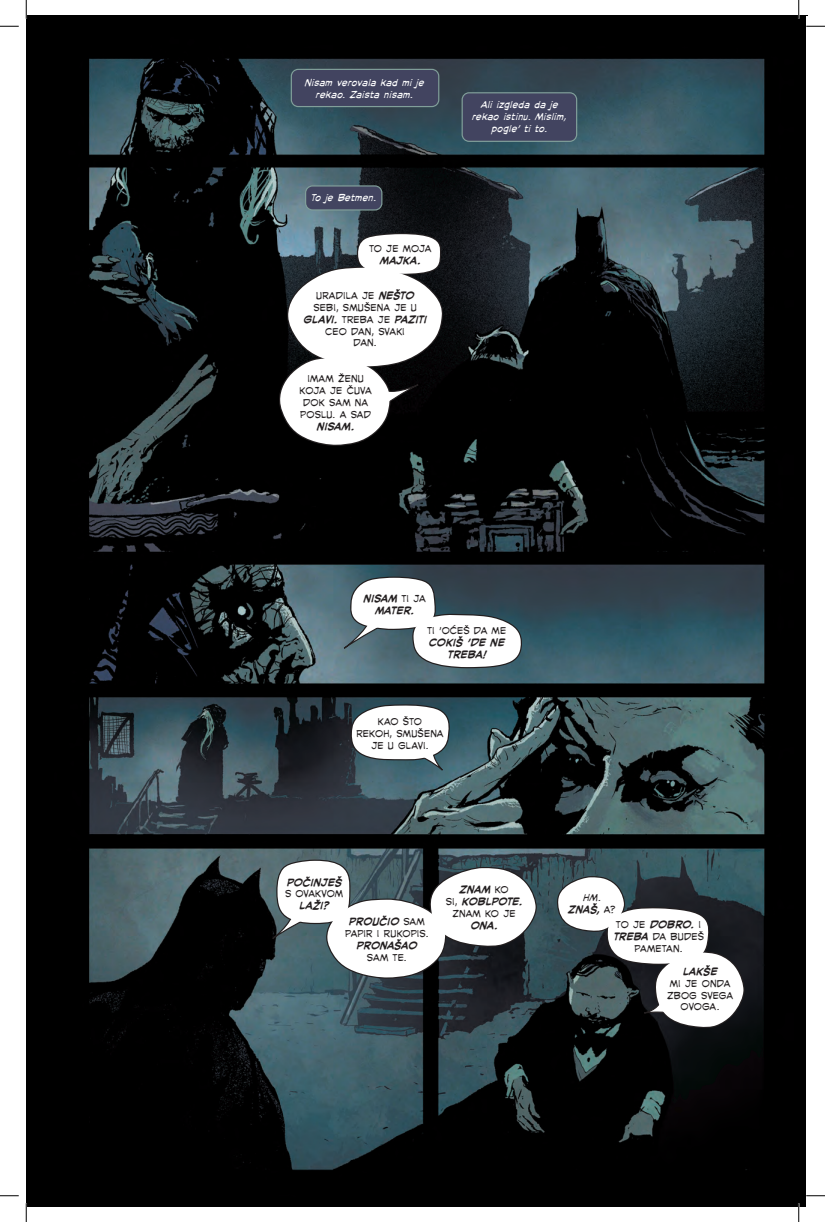
<style>
.page{position:relative;width:825px;height:1222px;background:#fff}
.page>*{position:absolute;margin:0;border:0;box-sizing:border-box;transform-origin:0 0}
.t1{font:13.75px/11.9px "DT Silver Age LCB Bv 3";letter-spacing:.005em;color:#231f20;text-align:center}
.t2{font:700 13.75px/11.9px "DT Silver Age LCB Bv 3";letter-spacing:.005em;color:#231f20;text-align:center}
.t3{font:italic 13.75px/11.9px "DT Silver Age LCB Bv 3";color:#fff;text-align:center}
.s1{font-weight:700}
.s2{font-weight:400}
.s3{font-weight:400;font-style:italic}
</style>
<div class="page">
<img style="left:26px;top:16px;width:1px;height:1190px">
<img style="left:27px;top:16px;width:779px;height:1190px">
<svg style="left:291px;top:69px;width:148px;height:38px;background:#454963"></svg>
<svg style="left:462px;top:92px;width:115px;height:50px;background:#454963"></svg>
<svg style="left:305px;top:185px;width:77px;height:26px;background:#484e66"></svg>
<svg style="left:350px;top:704px;width:101px;height:66px"></svg>
<svg style="left:344px;top:576px;width:178px;height:92px"></svg>
<svg style="left:279px;top:233px;width:165px;height:213px"></svg>
<svg style="left:556px;top:876px;width:189px;height:152px"></svg>
<svg style="left:272px;top:859px;width:265px;height:120px"></svg>
<svg style="left:0;top:25px;width:19px;height:2px"></svg>
<svg style="left:806px;top:25px;width:19px;height:2px"></svg>
<svg style="left:0;top:1195px;width:19px;height:1px"></svg>
<svg style="left:806px;top:1195px;width:19px;height:1px"></svg>
<svg style="left:25px;top:0;width:2px;height:19px"></svg>
<svg style="left:25px;top:1203px;width:2px;height:19px"></svg>
<svg style="left:798px;top:0;width:1px;height:19px"></svg>
<svg style="left:798px;top:1203px;width:1px;height:19px"></svg>
<p class="t3" style="left:305px;top:77px;width:121px">Nisam verovala kad mi je rekao. Zaista nisam.</p>
<p class="t3" style="left:311px;top:192px;width:67px">To je Betmen.</p>
<p class="t1" style="left:369px;top:243px;width:64px">TO JE MOJA<br><span class="s1">MAJKA.</span></p>
<p class="t1" style="left:304px;top:290px;width:125px">URADILA JE <span class="s1">NEŠTO<br></span>SEBI, SMUŠENA JE U<br><span class="s1">GLAVI.</span> TREBA JE <span class="s1">PAZITI<br></span>CEO DAN, SVAKI<br>DAN.</p>
<p class="t1" style="left:300px;top:373px;width:74px">IMAM ŽENU<br>KOJA JE ČUVA<br>DOK SAM NA<br>POSLU. A SAD<br><span class="s1">NISAM.</span></p>
<p class="t3" style="left:472px;top:99px;width:96px">Ali izgleda da je rekao istinu. Mislim, pogle’ ti to.</p>
<p class="t2" style="left:363px;top:593px;width:64px">NISAM <span class="s2">TI JA<br></span>MATER.</p>
<p class="t2" style="left:427px;top:625px;width:81px"><span class="s2">TI ’OĆEŠ DA ME<br></span>COKIŠ ’DE NE<br>TREBA!</p>
<p class="t1" style="left:356px;top:716px;width:89px">KAO ŠTO<br>REKOH, SMUŠENA<br>JE U GLAVI.</p>
<p class="t2" style="left:285px;top:877px;width:60px">POČINJEŠ<br><span class="s2">S OVAKVOM<br></span>LAŽI?</p>
<p class="t1" style="left:345px;top:916px;width:85px"><span class="s1">PROUČIO</span> SAM<br>PAPIR I RUKOPIS.<br><span class="s1">PRONAŠAO<br></span>SAM TE.</p>
<p class="t2" style="left:446px;top:885px;width:78px">ZNAM <span class="s2">KO<br>SI,</span> KOBLPOTE.<br><span class="s2">ZNAM KO JE<br></span>ONA.</p>
<p class="t2" style="left:568px;top:892px;width:49px"><span class="s3">HM.<br></span>ZNAŠ, <span class="s2">A?</span></p>
<p class="t1" style="left:613px;top:919px;width:92px">TO JE <span class="s1">DOBRO.</span> I<br><span class="s1">TREBA</span> DA BUDEŠ<br>PAMETAN.</p>
<p class="t1" style="left:667px;top:966px;width:68px"><span class="s1">LAKŠE<br></span>MI JE ONDA<br>ZBOG SVEGA<br>OVOGA.</p>
</div>
